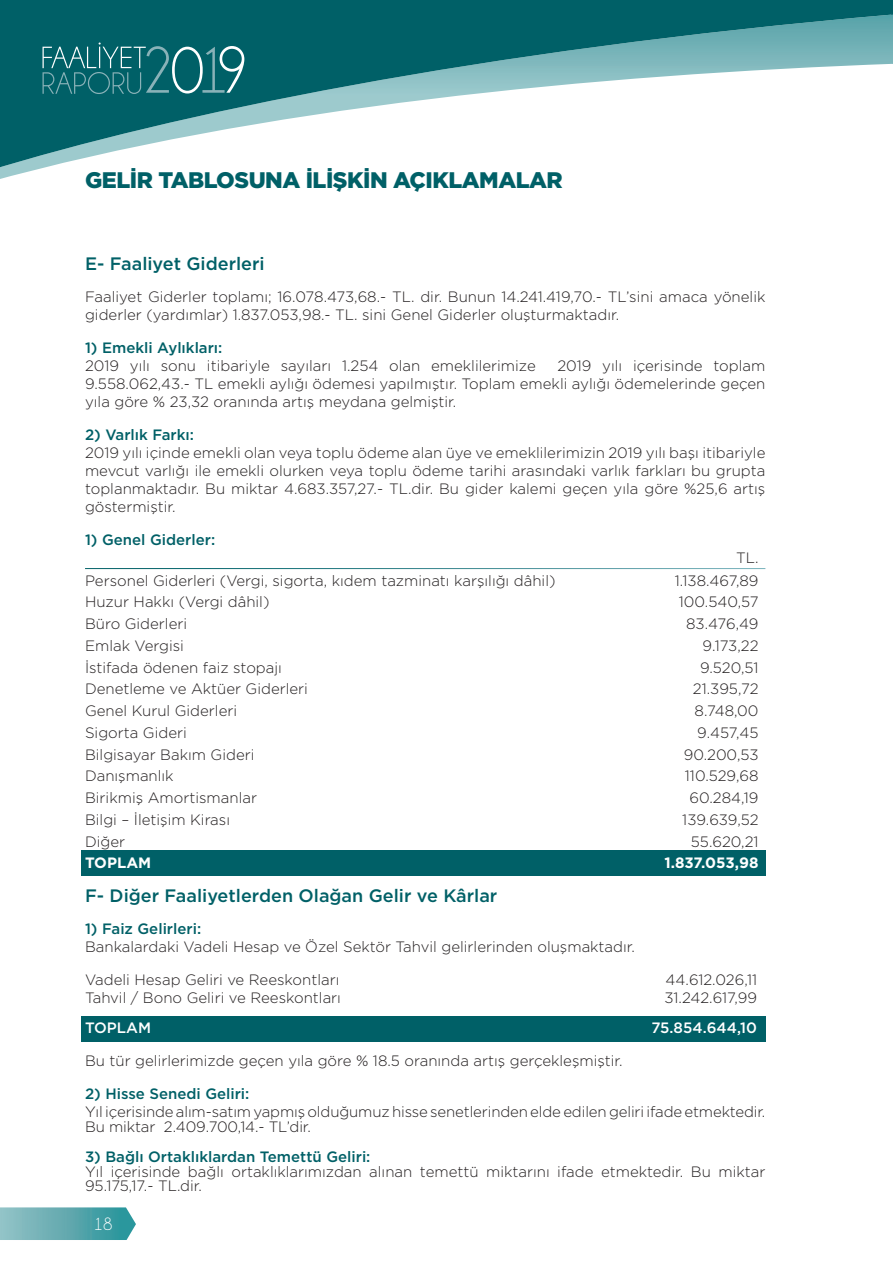
<style>
.page{position:relative;width:893px;height:1263px;background:#fff}
.page>*{position:absolute;margin:0;border:0;box-sizing:border-box;transform-origin:0 0}
.t1{font:900 22.5px "Gotham";letter-spacing:-.02em;color:#006067}
.t2{font:500 18px "Gotham";color:#006067}
.t3{font:18px "Champagne&Limousines";color:#fff}
.t4{font:300 15px/18px "Gotham";color:#231f20}
.t5{font:500 15px "Gotham";color:#006067}
.t6{font:500 15px "Gotham";color:#fff}
.t7{font:700 15px "Gotham";color:#fff}
</style>
<div class="page">
<svg style="left:0;top:0;width:891px;height:172px"></svg>
<svg style="left:891px;top:0;width:2px;height:64px"></svg>
<svg style="left:43px;top:43px;width:201px;height:51px"></svg>
<svg style="left:0;top:1207px;width:136px;height:33px"></svg>
<div style="left:81px;top:850px;width:684px;height:26px;background:#006067"></div>
<div style="left:81px;top:1016px;width:684px;height:26px;background:#006067"></div>
<h1 class="t1" style="left:85px;top:165px;width:479px">GELİR TABLOSUNA İLİŞKİN AÇIKLAMALAR</h1>
<p class="t2" style="left:85px;top:251px;width:181px">E- Faaliyet Giderleri</p>
<p class="t4" style="left:85px;top:288px;width:682px">Faaliyet Giderler toplamı; 16.078.473,68.- TL. dir. Bunun 14.241.419,70.- TL’sini amaca yönelik giderler (yardımlar) 1.837.053,98.- TL. sini Genel Giderler oluşturmaktadır.</p>
<p class="t5" style="left:85px;top:338px;width:139px">1) Emekli Aylıkları:</p>
<p class="t4" style="left:85px;top:357px;width:452px">2019 yılı sonu itibariyle sayıları 1.254 olan emeklilerimize</p>
<p class="t4" style="left:85px;top:357px;width:682px;text-align:justify;text-indent:472px">2019 yılı içerisinde toplam 9.558.062,43.- TL emekli aylığı ödemesi yapılmıştır. Toplam emekli aylığı ödemelerinde geçen yıla göre % 23,32 oranında artış meydana gelmiştir.</p>
<p class="t5" style="left:85px;top:425px;width:110px">2) Varlık Farkı:</p>
<p class="t4" style="left:85px;top:443px;width:682px;text-align:justify">2019 yılı içinde emekli olan veya toplu ödeme alan üye ve emeklilerimizin 2019 yılı başı itibariyle mevcut varlığı ile emekli olurken veya toplu ödeme tarihi arasındaki varlık farkları bu grupta toplanmaktadır. Bu miktar 4.683.357,27.- TL.dir. Bu gider kalemi geçen yıla göre %25,6 artış göstermiştir.</p>
<p class="t5" style="left:85px;top:530px;width:132px">1) Genel Giderler:</p>
<p class="t4" style="left:736px;top:548px;width:24px">TL.</p>
<p class="t4" style="left:85px;top:571px;width:472px">Personel Giderleri (Vergi, sigorta, kıdem tazminatı karşılığı dâhil)</p>
<p class="t4" style="left:675px;top:571px;width:85px">1.138.467,89</p>
<p class="t4" style="left:85px;top:593px;width:186px">Huzur Hakkı (Vergi dâhil)</p>
<p class="t4" style="left:679px;top:593px;width:81px">100.540,57</p>
<p class="t4" style="left:85px;top:614px;width:104px">Büro Giderleri</p>
<p class="t4" style="left:686px;top:614px;width:74px">83.476,49</p>
<p class="t4" style="left:85px;top:636px;width:100px">Emlak Vergisi</p>
<p class="t4" style="left:703px;top:636px;width:58px">9.173,22</p>
<p class="t4" style="left:85px;top:658px;width:198px">İstifada ödenen faiz stopajı</p>
<p class="t4" style="left:700px;top:658px;width:60px">9.520,51</p>
<p class="t4" style="left:85px;top:680px;width:224px">Denetleme ve Aktüer Giderleri</p>
<p class="t4" style="left:693px;top:680px;width:67px">21.395,72</p>
<p class="t4" style="left:85px;top:701px;width:154px">Genel Kurul Giderleri</p>
<p class="t4" style="left:695px;top:701px;width:65px">8.748,00</p>
<p class="t4" style="left:85px;top:723px;width:103px">Sigorta Gideri</p>
<p class="t4" style="left:697px;top:723px;width:63px">9.457,45</p>
<p class="t4" style="left:85px;top:745px;width:171px">Bilgisayar Bakım Gideri</p>
<p class="t4" style="left:684px;top:745px;width:76px">90.200,53</p>
<p class="t4" style="left:85px;top:767px;width:90px">Danışmanlık</p>
<p class="t4" style="left:685px;top:767px;width:75px">110.529,68</p>
<p class="t4" style="left:85px;top:788px;width:173px">Birikmiş Amortismanlar</p>
<p class="t4" style="left:689px;top:788px;width:71px">60.284,19</p>
<p class="t4" style="left:85px;top:810px;width:147px">Bilgi – İletişim Kirası</p>
<p class="t4" style="left:682px;top:810px;width:78px">139.639,52</p>
<p class="t4" style="left:85px;top:832px;width:42px">Diğer</p>
<p class="t4" style="left:691px;top:832px;width:69px">55.620,21</p>
<p class="t7" style="left:85px;top:852px;width:68px">TOPLAM</p>
<p class="t7" style="left:664px;top:852px;width:96px">1.837.053,98</p>
<p class="t2" style="left:85px;top:883px;width:414px">F- Diğer Faaliyetlerden Olağan Gelir ve Kârlar</p>
<p class="t5" style="left:85px;top:919px;width:118px">1) Faiz Gelirleri:</p>
<p class="t4" style="left:85px;top:930px;width:551px;line-height:32.8px">Bankalardaki Vadeli Hesap ve Özel Sektör Tahvil gelirlerinden oluşmaktadır.<br>Vadeli Hesap Geliri ve Reeskontları</p>
<p class="t4" style="left:666px;top:970px;width:93px">44.612.026,11</p>
<p class="t4" style="left:85px;top:988px;width:257px">Tahvil / Bono Geliri ve Reeskontları</p>
<p class="t4" style="left:664px;top:988px;width:94px">31.242.617,99</p>
<p class="t6" style="left:85px;top:1018px;width:68px">TOPLAM</p>
<p class="t6" style="left:651px;top:1018px;width:107px">75.854.644,10</p>
<p class="t4" style="left:85px;top:1051px;width:539px">Bu tür gelirlerimizde geçen yıla göre % 18.5 oranında artış gerçekleşmiştir.</p>
<p class="t5" style="left:85px;top:1084px;width:166px">2) Hisse Senedi Geliri:</p>
<p class="t4" style="left:85px;top:1104px;width:682px;line-height:14.9px">Yıl içerisinde alım-satım yapmış olduğumuz hisse senetlerinden elde edilen geliri ifade etmektedir.<br>Bu miktar 2.409.700,14.- TL’dir.</p>
<p class="t5" style="left:85px;top:1146px;width:287px">3) Bağlı Ortaklıklardan Temettü Geliri:</p>
<p class="t4" style="left:85px;top:1163px;width:682px;line-height:14.9px">Yıl içerisinde bağlı ortaklıklarımızdan alınan temettü miktarını ifade etmektedir. Bu miktar<br>95.175,17.- TL.dir.</p>
<p class="t3" style="left:94px;top:1215px;width:20px">18</p>
</div>
